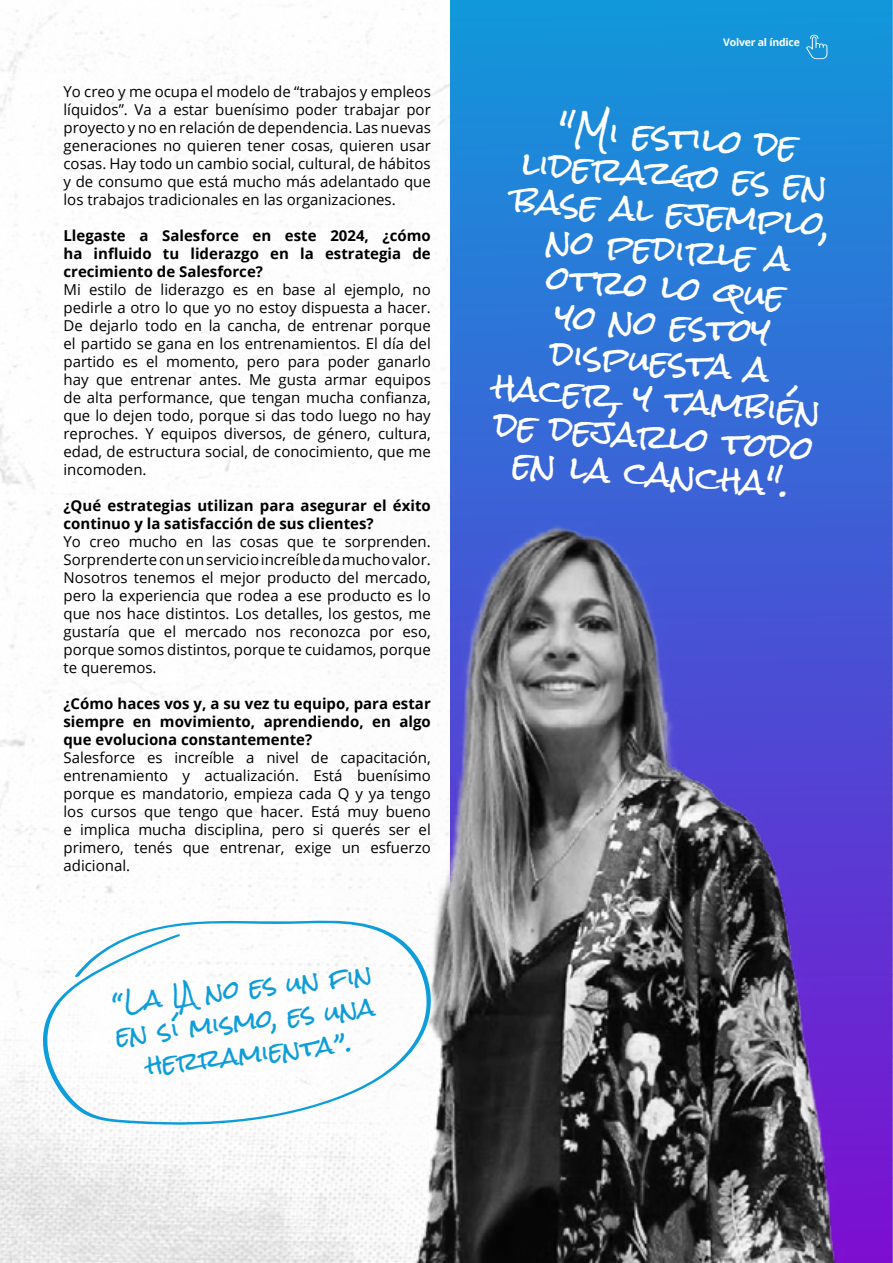
<style>
.page{position:relative;width:893px;height:1263px;background:#fff}
.page>*{position:absolute;margin:0;border:0;box-sizing:border-box;transform-origin:0 0}
.t1{font:33px/37.5px "Rock Salt";color:#fff;text-align:center}
.t2{font:24px/33.2px "Rock Salt";color:#0d9dda;text-align:center}
.t3{font:15px/18px "Open Sans";color:#000;text-align:justify}
.t4{font:700 15px/18px "Open Sans";color:#000;text-align:justify}
.t5{font:700 10.5px "Open Sans";letter-spacing:-.02em;color:#fff}
</style>
<div class="page">
<img style="left:0;top:0;width:451px;height:1263px">
<svg style="left:451px;top:0;width:442px;height:502px;background:#267cd8"></svg>
<img style="left:332px;top:502px;width:561px;height:761px">
<svg style="left:41px;top:919px;width:396px;height:206px"></svg>
<svg style="left:806px;top:35px;width:21px;height:24px"></svg>
<p class="t3" style="left:63px;top:82px;width:369px">Yo creo y me ocupa el modelo de “trabajos y empleos líquidos”. Va a estar buenísimo poder trabajar por proyecto y no en relación de dependencia. Las nuevas generaciones no quieren tener cosas, quieren usar cosas. Hay todo un cambio social, cultural, de hábitos y de consumo que está mucho más adelantado que los trabajos tradicionales en las organizaciones.</p>
<p class="t4" style="left:63px;top:226px;width:369px">Llegaste a Salesforce en este 2024, ¿cómo ha influido tu liderazgo en la estrategia de crecimiento de Salesforce?</p>
<p class="t3" style="left:63px;top:280px;width:369px">Mi estilo de liderazgo es en base al ejemplo, no pedirle a otro lo que yo no estoy dispuesta a hacer.<br>De dejarlo todo en la cancha, de entrenar porque el partido se gana en los entrenamientos. El día del partido es el momento, pero para poder ganarlo hay que entrenar antes. Me gusta armar equipos de alta performance, que tengan mucha confianza, que lo dejen todo, porque si das todo luego no hay reproches. Y equipos diversos, de género, cultura, edad, de estructura social, de conocimiento, que me incomoden.</p>
<p class="t4" style="left:63px;top:496px;width:369px">¿Qué estrategias utilizan para asegurar el éxito continuo y la satisfacción de sus clientes?</p>
<p class="t3" style="left:63px;top:532px;width:369px">Yo creo mucho en las cosas que te sorprenden.<br>Sorprenderte con un servicio increíble da mucho valor.<br>Nosotros tenemos el mejor producto del mercado, pero la experiencia que rodea a ese producto es lo que nos hace distintos. Los detalles, los gestos, me gustaría que el mercado nos reconozca por eso, porque somos distintos, porque te cuidamos, porque te queremos.</p>
<p class="t4" style="left:63px;top:694px;width:369px">¿Cómo haces vos y, a su vez tu equipo, para estar siempre en movimiento, aprendiendo, en algo que evoluciona constantemente?</p>
<p class="t3" style="left:63px;top:748px;width:369px">Salesforce es increíble a nivel de capacitación, entrenamiento y actualización. Está buenísimo porque es mandatorio, empieza cada Q y ya tengo los cursos que tengo que hacer. Está muy bueno e implica mucha disciplina, pero si querés ser el primero, tenés que entrenar, exige un esfuerzo adicional.</p>
<h2 class="t2" style="left:110px;top:989px;width:263px;rotate:-7deg">“La IA no es un fi n en sí mismo, es una herramienta”.</h2>
<p class="t5" style="left:723px;top:35px;width:78px">Volver al índice</p>
<h1 class="t1" style="left:513px;top:109px;width:330px;rotate:4deg">"Mi estilo de liderazgo es en base al ejemplo, no pedirle a otro lo que<br>yo no estoy dispuesta a hacer, y también de dejarlo todo en la cancha".</h1>
</div>
